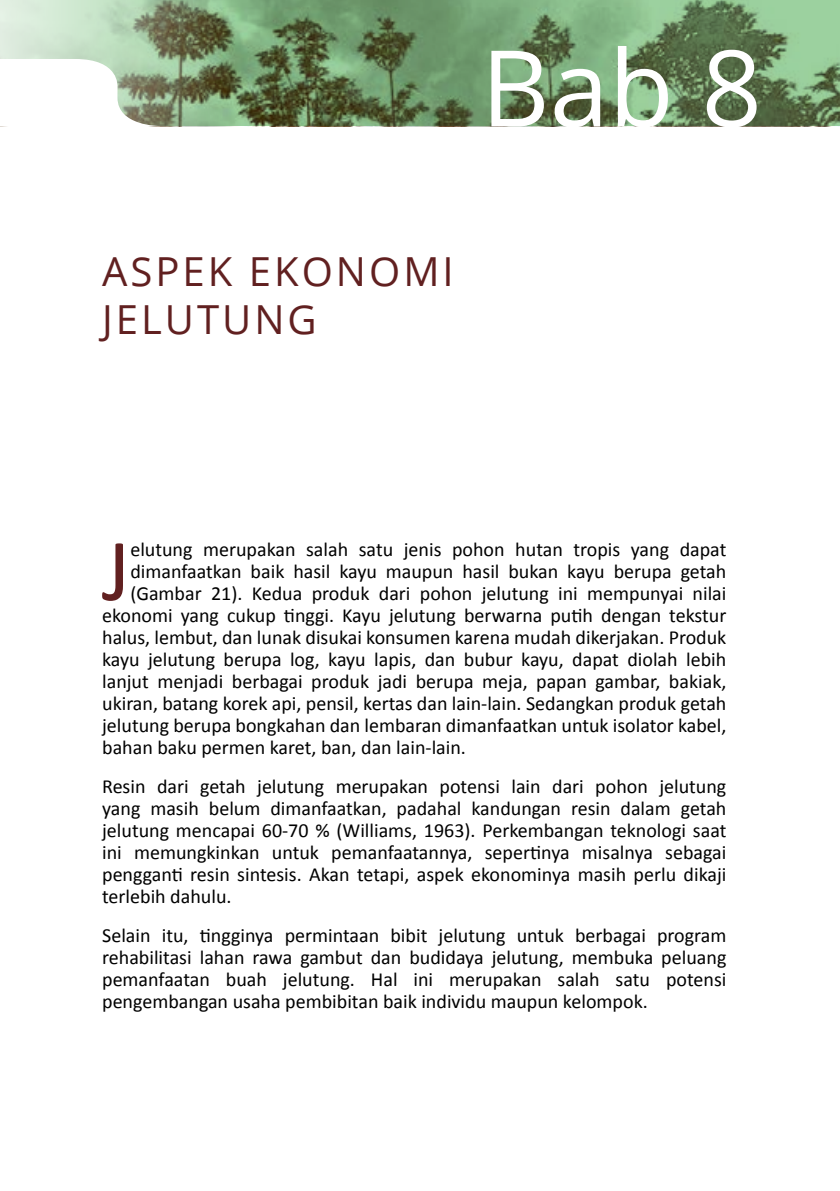
<style>
.page{position:relative;width:840px;height:1191px;background:#fff}
.page>*{position:absolute;margin:0;border:0;box-sizing:border-box;transform-origin:0 0}
.t1{font:106px "Open Sans";color:#fff}
.t2{font:89.4px "Calibri";color:#612020}
.t3{font:40px/48px "Open Sans";letter-spacing:.075em;color:#612020}
.t4{font:20px/22px "Calibri";color:#000;text-align:justify}
</style>
<div class="page">
<img style="left:0;top:0;width:839px;height:126px">
<svg style="left:0;top:59px;width:159px;height:68px"></svg>
<h1 class="t1" style="left:480px;top:15px;width:282px">Bab 8</h1>
<h3 class="t3" style="left:102px;top:246px;width:353px">ASPEK EKONOMI<br>JELUTUNG</h3>
<h2 class="t2" style="left:102px;top:514px;width:30px">J</h2>
<p class="t4" style="left:130px;top:538px;width:597px">elutung merupakan salah satu jenis pohon hutan tropis yang dapat</p>
<p class="t4" style="left:130px;top:560px;width:597px">dimanfaatkan baik hasil kayu maupun hasil bukan kayu berupa getah</p>
<p class="t4" style="left:130px;top:582px;width:597px">(Gambar 21). Kedua produk dari pohon jelutung ini mempunyai nilai</p>
<p class="t4" style="left:102px;top:604px;width:625px">ekonomi yang cukup tinggi. Kayu jelutung berwarna putih dengan tekstur</p>
<p class="t4" style="left:102px;top:626px;width:625px">halus, lembut, dan lunak disukai konsumen karena mudah dikerjakan. Produk</p>
<p class="t4" style="left:102px;top:648px;width:625px">kayu jelutung berupa log, kayu lapis, dan bubur kayu, dapat diolah lebih</p>
<p class="t4" style="left:102px;top:670px;width:625px">lanjut menjadi berbagai produk jadi berupa meja, papan gambar, bakiak,</p>
<p class="t4" style="left:102px;top:692px;width:625px">ukiran, batang korek api, pensil, kertas dan lain-lain. Sedangkan produk getah</p>
<p class="t4" style="left:102px;top:714px;width:625px">jelutung berupa bongkahan dan lembaran dimanfaatkan untuk isolator kabel,</p>
<p class="t4" style="left:102px;top:736px;width:365px">bahan baku permen karet, ban, dan lain-lain.</p>
<p class="t4" style="left:102px;top:775px;width:625px">Resin dari getah jelutung merupakan potensi lain dari pohon jelutung yang masih belum dimanfaatkan, padahal kandungan resin dalam getah jelutung mencapai 60-70 % (Williams, 1963). Perkembangan teknologi saat ini memungkinkan untuk pemanfaatannya, sepertinya misalnya sebagai pengganti resin sintesis. Akan tetapi, aspek ekonominya masih perlu dikaji terlebih dahulu.</p>
<p class="t4" style="left:102px;top:924px;width:625px">Selain itu, tingginya permintaan bibit jelutung untuk berbagai program rehabilitasi lahan rawa gambut dan budidaya jelutung, membuka peluang pemanfaatan buah jelutung. Hal ini merupakan salah satu potensi pengembangan usaha pembibitan baik individu maupun kelompok.</p>
</div>
